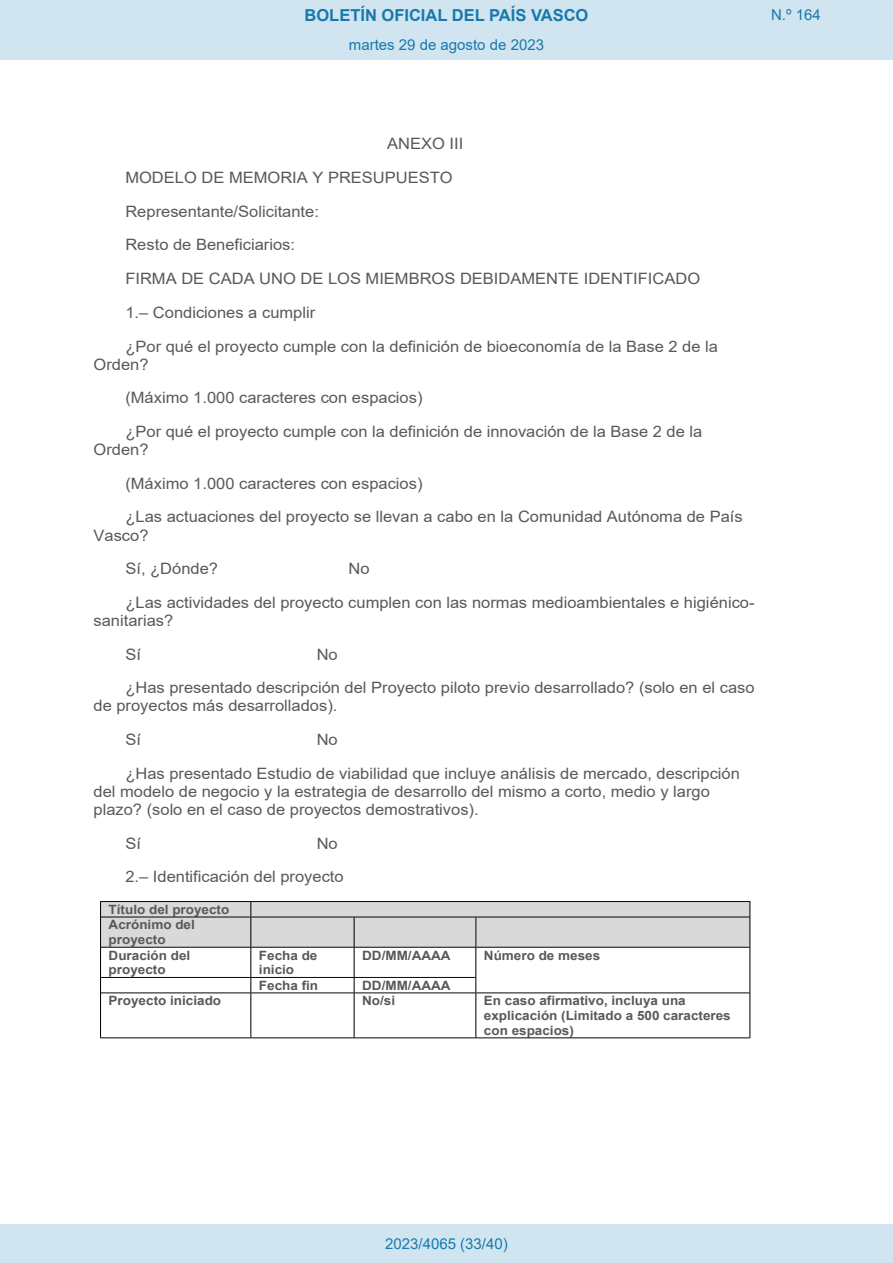
<style>
.page{position:relative;width:893px;height:1263px;background:#fff}
.page>*{position:absolute;margin:0;border:0;box-sizing:border-box;transform-origin:0 0}
.t1{font:700 16.5px "Arial";color:#1879ad}
.t2{font:15.6px/33.8px "Arial";color:#595959;scale:1.05 1}
.Paginacion_Centro{font:15px "Arial";color:#1879ad}
.t3{font:700 12.75px/15.1px "Arial";color:#595959;scale:1.05 1}
</style>
<div class="page">
<div style="left:101px;top:902px;width:149px;height:15px;background:#d9d9d9"></div>
<div style="left:251px;top:902px;width:498px;height:15px;background:#d9d9d9"></div>
<div style="left:101px;top:917px;width:149px;height:30px;background:#d9d9d9"></div>
<div style="left:251px;top:917px;width:103px;height:30px;background:#d9d9d9"></div>
<div style="left:354px;top:917px;width:121px;height:30px;background:#d9d9d9"></div>
<div style="left:476px;top:917px;width:273px;height:30px;background:#d9d9d9"></div>
<hr style="left:100px;top:902px;width:1px;height:135px;background:#000">
<svg style="left:250px;top:902px;width:1px;height:15px"></svg>
<hr style="left:250px;top:917px;width:1px;height:30px;background:#000">
<hr style="left:250px;top:947px;width:1px;height:30px;background:#000">
<svg style="left:250px;top:978px;width:1px;height:14px"></svg>
<hr style="left:250px;top:993px;width:1px;height:44px;background:#000">
<hr style="left:749px;top:902px;width:1px;height:135px;background:#000">
<hr style="left:354px;top:917px;width:1px;height:30px;background:#000">
<hr style="left:354px;top:947px;width:1px;height:30px;background:#000">
<svg style="left:354px;top:978px;width:1px;height:14px"></svg>
<hr style="left:354px;top:993px;width:1px;height:44px;background:#000">
<hr style="left:475px;top:917px;width:1px;height:30px;background:#000">
<hr style="left:475px;top:947px;width:1px;height:45px;background:#000">
<hr style="left:475px;top:993px;width:1px;height:44px;background:#000">
<hr style="left:100px;top:901px;width:650px;height:1px;background:#000">
<hr style="left:101px;top:917px;width:648px;height:1px;background:#000">
<hr style="left:101px;top:947px;width:648px;height:1px;background:#000">
<hr style="left:101px;top:977px;width:374px;height:1px;background:#000">
<hr style="left:101px;top:992px;width:648px;height:1px;background:#000">
<hr style="left:100px;top:1037px;width:650px;height:1px;background:#000">
<div style="left:0;top:0;width:893px;height:60px;background:#d0e5f0"></div>
<div style="left:0;top:1225px;width:893px;height:38px;background:#d0e5f0"></div>
<p class="t1" style="left:305px;top:3px;width:285px">BOLETÍN OFICIAL DEL PAÍS VASCO</p>
<p class="Paginacion_Centro" style="left:771px;top:5px;width:51px">N.º 164</p>
<p class="Paginacion_Centro" style="left:349px;top:35px;width:197px">martes 29 de agosto de 2023</p>
<p class="t2" style="left:125px;top:127px;width:566px;text-indent:262px">ANEXO III<br>MODELO DE MEMORIA Y PRESUPUESTO<br>Representante/Solicitante:<br>Resto de Beneficiarios:<br>FIRMA DE CADA UNO DE LOS MIEMBROS DEBIDAMENTE IDENTIFICADO 1.– Condiciones a cumplir<br>¿Por qué el proyecto cumple con la definición de bioeconomía de la Base 2 de la</p>
<p class="t2" style="left:125px;top:347px;width:551px;text-indent:-32px">Orden?<br>(Máximo 1.000 caracteres con espacios)<br>¿Por qué el proyecto cumple con la definición de innovación de la Base 2 de la</p>
<p class="t2" style="left:125px;top:433px;width:589px;text-indent:-32px">Orden?<br>(Máximo 1.000 caracteres con espacios)<br>¿Las actuaciones del proyecto se llevan a cabo en la Comunidad Autónoma de País</p>
<p class="t2" style="left:125px;top:518px;width:90px;text-indent:-32px">Vasco?<br>Sí, ¿Dónde?</p>
<p class="t2" style="left:125px;top:552px;width:601px;text-indent:223px">No<br>¿Las actividades del proyecto cumplen con las normas medioambientales e higiénico-</p>
<p class="t2" style="left:94px;top:603px;width:77px;text-align:center">sanitarias?<br>Sí</p>
<p class="t2" style="left:125px;top:637px;width:601px;text-indent:191px">No<br>¿Has presentado descripción del Proyecto piloto previo desarrollado? (solo en el caso</p>
<p class="t2" style="left:125px;top:689px;width:203px;text-indent:-32px">de proyectos más desarrollados).<br>Sí</p>
<p class="t2" style="left:125px;top:723px;width:587px;text-indent:191px">No<br>¿Has presentado Estudio de viabilidad que incluye análisis de mercado, descripción</p>
<p class="t2" style="left:94px;top:782px;width:588px;line-height:18px">del modelo de negocio y la estrategia de desarrollo del mismo a corto, medio y largo plazo? (solo en el caso de proyectos demostrativos).</p>
<p class="t2" style="left:125px;top:826px;width:16px">Sí</p>
<p class="t2" style="left:125px;top:826px;width:209px;text-indent:191px">No<br>2.– Identificación del proyecto</p>
<p class="t3" style="left:109px;top:902px;width:117px">Título del proyecto<br>Acrónimo del proyecto<br>Duración del proyecto</p>
<p class="t3" style="left:259px;top:948px;width:57px;line-height:14.7px">Fecha de inicio</p>
<p class="t3" style="left:362px;top:948px;width:86px">DD/MM/AAAA</p>
<p class="t3" style="left:259px;top:978px;width:58px">Fecha fin</p>
<p class="t3" style="left:362px;top:978px;width:86px">DD/MM/AAAA</p>
<p class="t3" style="left:484px;top:948px;width:112px">Número de meses</p>
<p class="t3" style="left:109px;top:993px;width:109px">Proyecto iniciado</p>
<p class="t3" style="left:362px;top:993px;width:33px">No/si</p>
<p class="t3" style="left:484px;top:993px;width:237px;line-height:14.7px">En caso afirmativo, incluya una explicación (Limitado a 500 caracteres con espacios)</p>
<p class="Paginacion_Centro" style="left:385px;top:1234px;width:124px">2023/4065 (33/40)</p>
</div>
